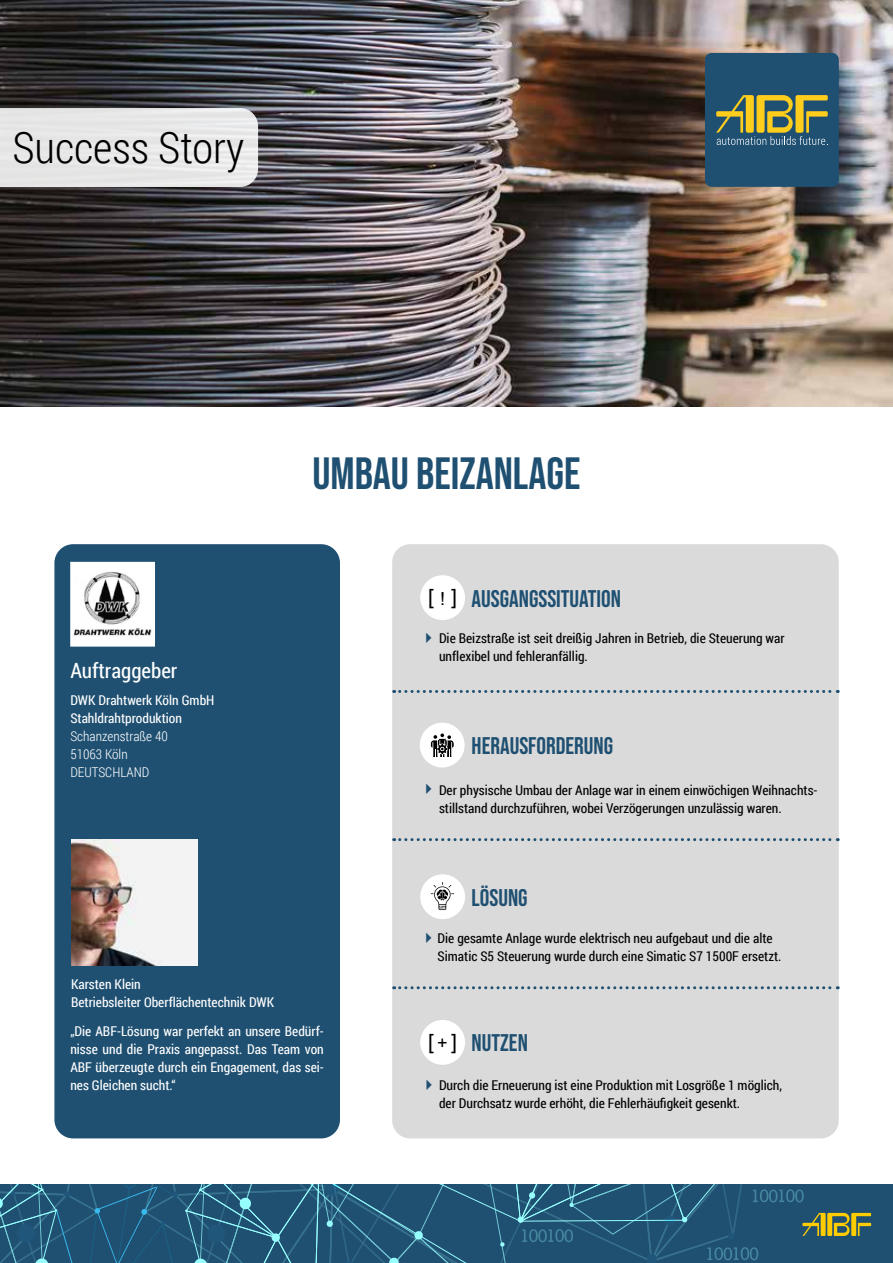
<style>
.page{position:relative;width:893px;height:1263px;background:#fff}
.page>*{position:absolute;margin:0;border:0;box-sizing:border-box;transform-origin:0 0}
.t1{font:45px "Bebas Neue";color:#1f5072}
.t2{font:300 43.35px "Roboto Condensed";color:#000}
.t3{font:24px "Bebas Neue";color:#1f5072}
.t4{font:21px "Roboto Condensed";color:#fff}
.t5{font:21px "Arial";color:#000}
.t6{font:13.5px/18px "Roboto Condensed";color:#000}
.t7{font:13.5px/18px "Roboto Condensed";color:#fff}
.t8{font:300 13.5px/18px "Roboto Condensed";color:#fff}
.s1{font-family:"Arial";font-size:21px;color:#000}
.s2{font-family:"Arial";font-size:18px;color:#000}
.s3{color:#1f5072}
</style>
<div class="page">
<div style="left:0;top:1185px;width:893px;height:78px;background:#1f5072"></div>
<svg style="left:0;top:1185px;width:871px;height:78px"></svg>
<div style="left:392px;top:544px;width:447px;height:594px;background:#dadada;border-radius:18px"></div>
<div style="left:55px;top:545px;width:284px;height:593px;background:#1f5072;border-radius:18px"></div>
<div style="left:54px;top:544px;width:286px;height:594px;border:2px solid #1f5072;border-radius:18px"></div>
<svg style="left:394px;top:690px;width:444px;height:3px"></svg>
<svg style="left:394px;top:838px;width:444px;height:3px"></svg>
<svg style="left:394px;top:986px;width:444px;height:3px"></svg>
<img style="left:71px;top:839px;width:126px;height:126px">
<div style="left:420px;top:1020px;width:45px;height:45px;background:#fff;border-radius:50%"></div>
<div style="left:420px;top:874px;width:45px;height:45px;background:#fff;border-radius:50%"></div>
<svg style="left:430px;top:882px;width:24px;height:28px"></svg>
<div style="left:420px;top:723px;width:45px;height:44px;background:#fff;border-radius:50%"></div>
<svg style="left:431px;top:733px;width:23px;height:24px"></svg>
<div style="left:420px;top:575px;width:45px;height:45px;background:#fff;border-radius:50%"></div>
<img style="left:0;top:0;width:893px;height:406px">
<svg style="left:0;top:108px;width:258px;height:79px"></svg>
<div style="left:705px;top:53px;width:134px;height:134px;background:#1f5072;border-radius:7px"></div>
<svg style="left:716px;top:95px;width:112px;height:50px"></svg>
<div style="left:71px;top:562px;width:83px;height:84px;background:#fff"></div>
<img style="left:73px;top:571px;width:79px;height:65px">
<div style="left:71px;top:562px;width:84px;height:84px;border:1px solid #fff"></div>
<h2 class="t2" style="left:12px;top:118px;width:233px">Success Story</h2>
<h3 class="t4" style="left:70px;top:655px;width:108px">Auftraggeber</h3>
<p class="t7" style="left:70px;top:691px;width:146px">DWK Drahtwerk Köln GmbH<br>Stahldrahtproduktion</p>
<p class="t8" style="left:70px;top:727px;width:99px">Schanzenstraße 40<br>51063 Köln<br>DEUTSCHLAND</p>
<h1 class="t1" style="left:312px;top:448px;width:269px">UMBAU BEIZANLAGE</h1>
<h3 class="t3" style="left:428px;top:585px;width:194px"><span class="s1">[ ]</span><span class="s2">!</span> AUSGANGSSITUATION</h3>
<p class="t6" style="left:439px;top:629px;width:347px;text-indent:-19px"><span class="s3">✔</span> Die Beizstraße ist seit dreißig Jahren in Betrieb, die Steuerung war unflexibel und fehleranfällig.</p>
<h3 class="t3" style="left:472px;top:732px;width:143px">HERAUSFORDERUNG</h3>
<p class="t6" style="left:439px;top:780px;width:380px">Der physische Umbau der Anlage war in einem einwöchigen Weihnachts&shy;stillstand durchzuführen, wobei Verzögerungen unzulässig waren.</p>
<h3 class="t3" style="left:472px;top:884px;width:57px">LÖSUNG</h3>
<p class="t6" style="left:438px;top:928px;width:345px">Die gesamte Anlage wurde elektrisch neu aufgebaut und die alte<br>Simatic S5 Steuerung wurde durch eine Simatic S7 1500F ersetzt.</p>
<p class="t7" style="left:71px;top:974px;width:205px">Karsten Klein<br>Betriebsleiter Oberflächentechnik DWK</p>
<p class="t7" style="left:70px;top:1022px;width:255px;text-align:justify">„Die ABF-Lösung war perfekt an unsere Bedürf&shy;nisse und die Praxis angepasst. Das Team von ABF überzeugte durch ein Engagement, das sei&shy;nes Gleichen sucht.“</p>
<h3 class="t5" style="left:428px;top:1027px;width:31px">[ ]</h3>
<h3 class="t3" style="left:437px;top:1029px;width:92px"><span class="s2">+</span> NUTZEN</h3>
<p class="t6" style="left:439px;top:1076px;width:345px">Durch die Erneuerung ist eine Produktion mit Losgröße 1 möglich, der Durchsatz wurde erhöht, die Fehlerhäufigkeit gesenkt.</p>
</div>
